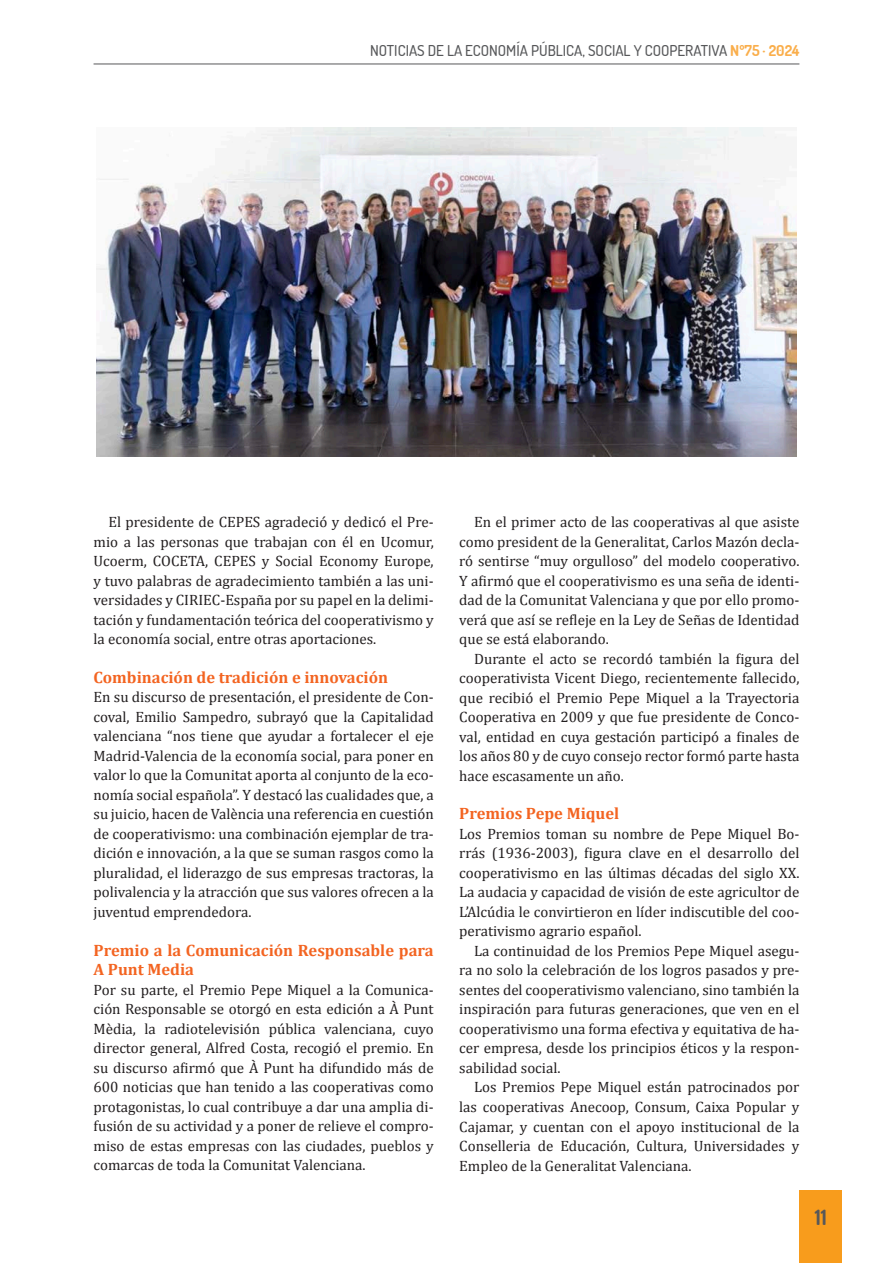
<style>
.page{position:relative;width:893px;height:1263px;background:#fff}
.page>*{position:absolute;margin:0;border:0;box-sizing:border-box;transform-origin:0 0}
.t1{font:700 21px "Dosis";color:#57585a}
.t2{font:700 16.5px/19.5px "Cambria";color:#f36421}
.t3{font:15px/19.5px "Cambria";color:#231f20;text-align:justify}
.t4{font:500 15px "Dosis";color:#57585a}
.s1{font-weight:700;color:#faae4b}
</style>
<div class="page">
<hr style="left:94px;top:64px;width:705px;height:1px;background:#57585a">
<div style="left:799px;top:1191px;width:43px;height:72px;background:#f89c1c"></div>
<img style="left:97px;top:128px;width:699px;height:328px">
<p class="t4" style="left:370px;top:40px;width:431px">NOTICIAS DE LA ECONOMÍA PÚBLICA, SOCIAL Y COOPERATIVA <span class="s1">Nº75 · 2024</span></p>
<p class="t3" style="left:94px;top:512px;width:342px;text-indent:15px">El presidente de CEPES agradeció y dedicó el Pre&shy;mio a las personas que trabajan con él en Ucomur, Ucoerm, COCETA, CEPES y Social Economy Europe, y tuvo palabras de agradecimiento también a las uni&shy;versidades y CIRIEC-España por su papel en la delimi&shy;tación y fundamentación teórica del cooperativismo y la economía social, entre otras aportaciones.</p>
<p class="t2" style="left:94px;top:667px;width:296px">Combinación de tradición e innovación</p>
<p class="t3" style="left:94px;top:687px;width:342px">En su discurso de presentación, el presidente de Con&shy;coval, Emilio Sampedro, subrayó que la Capitalidad valenciana “nos tiene que ayudar a fortalecer el eje Madrid-Valencia de la economía social, para poner en valor lo que la Comunitat aporta al conjunto de la eco&shy;nomía social española”. Y destacó las cualidades que, a su juicio, hacen de València una referencia en cuestión de cooperativismo: una combinación ejemplar de tra&shy;dición e innovación, a la que se suman rasgos como la pluralidad, el liderazgo de sus empresas tractoras, la polivalencia y la atracción que sus valores ofrecen a la juventud emprendedora.</p>
<p class="t2" style="left:94px;top:940px;width:342px">Premio a la Comunicación Responsable para<br>A Punt Media</p>
<p class="t3" style="left:94px;top:980px;width:342px">Por su parte, el Premio Pepe Miquel a la Comunica&shy;ción Responsable se otorgó en esta edición a À Punt Mèdia, la radiotelevisión pública valenciana, cuyo director general, Alfred Costa, recogió el premio. En su discurso afirmó que À Punt ha difundido más de 600 noticias que han tenido a las cooperativas como protagonistas, lo cual contribuye a dar una amplia di&shy;fusión de su actividad y a poner de relieve el compro&shy;miso de estas empresas con las ciudades, pueblos y comarcas de toda la Comunitat Valenciana.</p>
<p class="t3" style="left:459px;top:512px;width:342px;text-indent:15px">En el primer acto de las cooperativas al que asiste como president de la Generalitat, Carlos Mazón decla&shy;ró sentirse “muy orgulloso” del modelo cooperativo.<br>Y afirmó que el cooperativismo es una seña de identi&shy;dad de la Comunitat Valenciana y que por ello promo&shy;verá que así se refleje en la Ley de Señas de Identidad que se está elaborando.</p>
<p class="t3" style="left:459px;top:649px;width:342px;text-indent:15px">Durante el acto se recordó también la figura del cooperativista Vicent Diego, recientemente fallecido, que recibió el Premio Pepe Miquel a la Trayectoria Cooperativa en 2009 y que fue presidente de Conco&shy;val, entidad en cuya gestación participó a finales de los años 80 y de cuyo consejo rector formó parte hasta hace escasamente un año.</p>
<p class="t2" style="left:459px;top:803px;width:162px">Premios Pepe Miquel</p>
<p class="t3" style="left:459px;top:824px;width:342px">Los Premios toman su nombre de Pepe Miquel Bo&shy;rrás (1936-2003), figura clave en el desarrollo del cooperativismo en las últimas décadas del siglo XX.<br>La audacia y capacidad de visión de este agricultor de L’Alcúdia le convirtieron en líder indiscutible del coo&shy;perativismo agrario español.</p>
<p class="t3" style="left:459px;top:941px;width:342px;text-indent:15px">La continuidad de los Premios Pepe Miquel asegu&shy;ra no solo la celebración de los logros pasados y pre&shy;sentes del cooperativismo valenciano, sino también la inspiración para futuras generaciones, que ven en el cooperativismo una forma efectiva y equitativa de ha&shy;cer empresa, desde los principios éticos y la respon&shy;sabilidad social.</p>
<p class="t3" style="left:459px;top:1077px;width:342px;text-indent:15px">Los Premios Pepe Miquel están patrocinados por las cooperativas Anecoop, Consum, Caixa Popular y Cajamar, y cuentan con el apoyo institucional de la Conselleria de Educación, Cultura, Universidades y Empleo de la Generalitat Valenciana.</p>
<h1 class="t1" style="left:815px;top:1203px;width:14px">11</h1>
</div>
